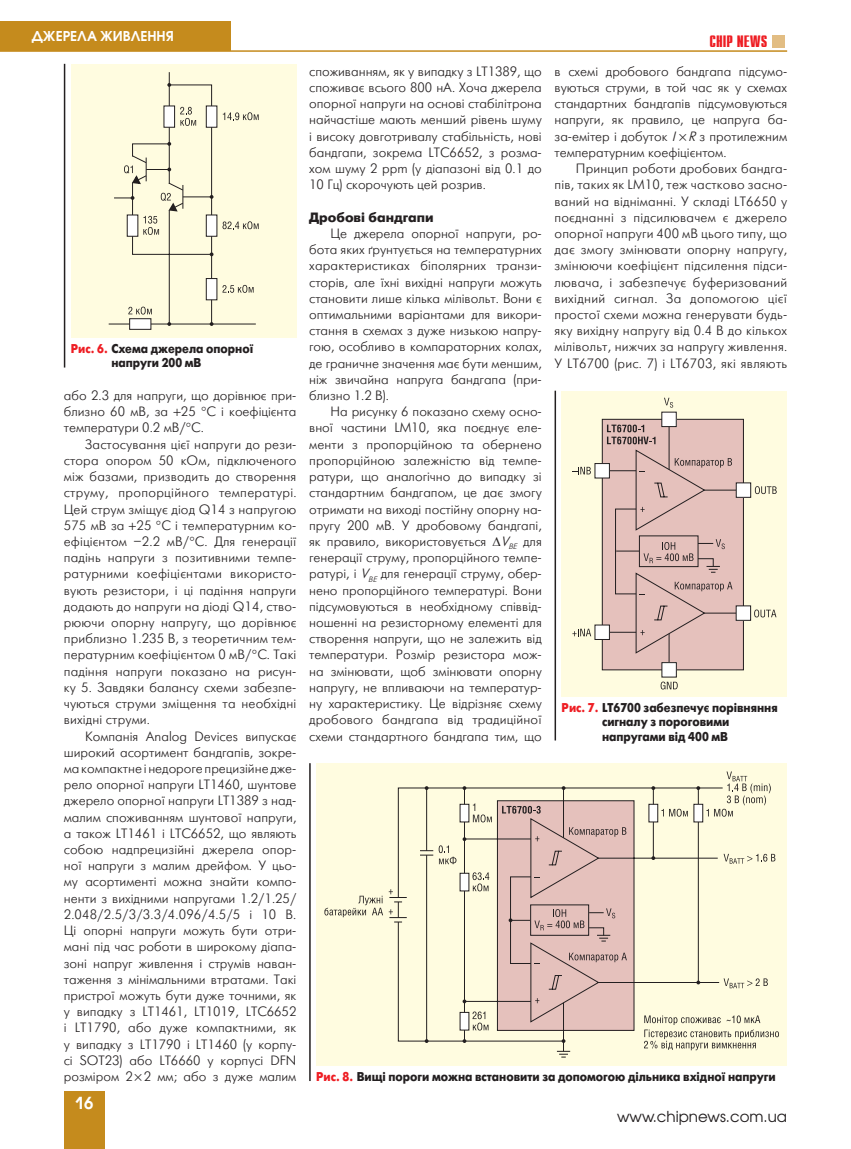
<style>
.page{position:relative;width:851px;height:1149px;background:#fff}
.page>*{position:absolute;margin:0;border:0;box-sizing:border-box;transform-origin:0 0}
.t1{font:700 16.5px "Compact C";color:#ee1d23}
.t2{font:600 16.5px "Avant Garde Gothic C";color:#fff}
.t3{font:15px "Avant Garde Gothic C";color:#231f20}
.Osnovnoj{font:13.5px/16.2px "Futuris Light C";color:#231f20;text-align:justify}
.t4{font:600 13.5px "Avant Garde Gothic C";color:#fff}
.Razdel_pod{font:700 13.5px "Futuris C";color:#231f20}
.Ris_Textovka{font:700 12.75px/14.2px "Futuris C";color:#231f20;scale:.9 1}
.s1{color:#ee1d23}
.s2{font-style:italic}
</style>
<div class="page">
<hr style="left:0;top:50px;width:787px;height:2px;background:#c58b1d">
<div style="left:64px;top:1091px;width:40px;height:57px;background:#c58b1d"></div>
<div style="left:0;top:21px;width:231px;height:30px;background:#c58b1d"></div>
<div style="left:772px;top:35px;width:12px;height:12px;background:#e2bd83"></div>
<hr style="left:64px;top:64px;width:1px;height:303px;background:#231f20">
<div style="left:71px;top:64px;width:225px;height:273px;background:#fffce0"></div>
<svg style="left:222px;top:221px;width:36px;height:8px"></svg>
<svg style="left:223px;top:112px;width:35px;height:8px"></svg>
<svg style="left:222px;top:285px;width:31px;height:8px"></svg>
<hr style="left:109px;top:323px;width:147px;height:1px;background:#231f20">
<svg style="left:114px;top:72px;width:99px;height:254px"></svg>
<div style="left:163px;top:106px;width:12px;height:22px;background:#fff;border:1px solid #231f20"></div>
<div style="left:206px;top:106px;width:11px;height:22px;background:#fff;border:1px solid #231f20"></div>
<div style="left:206px;top:214px;width:11px;height:22px;background:#fff;border:1px solid #231f20"></div>
<div style="left:127px;top:214px;width:11px;height:22px;background:#fff;border:1px solid #231f20"></div>
<div style="left:206px;top:278px;width:11px;height:22px;background:#fff;border:1px solid #231f20"></div>
<div style="left:129px;top:318px;width:22px;height:11px;background:#fff;border:1px solid #231f20"></div>
<hr style="left:554px;top:390px;width:2px;height:350px;background:#231f20">
<div style="left:561px;top:390px;width:226px;height:306px;background:#fffce0"></div>
<svg style="left:754px;top:486px;width:22px;height:8px"></svg>
<svg style="left:572px;top:466px;width:18px;height:8px"></svg>
<svg style="left:572px;top:628px;width:19px;height:8px"></svg>
<svg style="left:754px;top:609px;width:22px;height:8px"></svg>
<svg style="left:660px;top:681px;width:17px;height:8px"></svg>
<svg style="left:664px;top:397px;width:9px;height:10px"></svg>
<div style="left:661px;top:412px;width:15px;height:14px;background:#fff"></div>
<div style="left:595px;top:463px;width:14px;height:15px;background:#fff"></div>
<div style="left:736px;top:482px;width:14px;height:15px;background:#fff"></div>
<div style="left:735px;top:482px;width:16px;height:15px;border:1px solid #231f20"></div>
<div style="left:595px;top:625px;width:14px;height:14px;background:#fff"></div>
<div style="left:736px;top:605px;width:14px;height:15px;background:#fff"></div>
<div style="left:661px;top:662px;width:15px;height:15px;background:#fff"></div>
<svg style="left:601px;top:418px;width:144px;height:252px"></svg>
<hr style="left:309px;top:763px;width:1px;height:317px;background:#231f20">
<div style="left:316px;top:763px;width:471px;height:302px;background:#fffce0"></div>
<svg style="left:397px;top:787px;width:105px;height:256px"></svg>
<svg style="left:462px;top:837px;width:4px;height:3px"></svg>
<svg style="left:462px;top:999px;width:4px;height:3px"></svg>
<svg style="left:462px;top:1038px;width:4px;height:4px"></svg>
<svg style="left:424px;top:1038px;width:4px;height:4px"></svg>
<svg style="left:473px;top:803px;width:18px;height:19px"></svg>
<svg style="left:472px;top:872px;width:17px;height:19px"></svg>
<svg style="left:472px;top:1011px;width:16px;height:19px"></svg>
<svg style="left:324px;top:888px;width:82px;height:34px"></svg>
<svg style="left:420px;top:845px;width:36px;height:18px"></svg>
<svg style="left:459px;top:1011px;width:10px;height:19px"></svg>
<svg style="left:459px;top:872px;width:10px;height:19px"></svg>
<svg style="left:459px;top:803px;width:10px;height:19px"></svg>
<svg style="left:502px;top:771px;width:276px;height:286px"></svg>
<p class="t4" style="left:32px;top:28px;width:143px">ДЖЕРЕЛА ЖИВЛЕННЯ</p>
<p class="Ris_Textovka" style="left:111px;top:342px;width:159px;text-indent:-40px"><span class="s1">Рис. 6.</span> Схема джерела опорної напруги 200 мВ</p>
<p class="Osnovnoj" style="left:64px;top:387px;width:234px">або 2.3 для напруги, що дорівнює при&shy;близно 60 мВ, за 25 C і коефіцієнта температури 0.2 мВ/ C.</p>
<p class="Osnovnoj" style="left:64px;top:436px;width:234px;text-indent:21px">Застосування цієї напруги до рези&shy;стора опором 50 кОм, підключеного між базами, призводить до створення струму, пропорційного температурі.<br>Цей струм зміщує діод Q14 з напругою 575 мВ за 25 C і температурним ко&shy;ефіцієнтом –2.2 мВ/ C. Для генерації падінь напруги з позитивними темпе&shy;ратурними коефіцієнтами використо&shy;вують резистори, і ці падіння напруги додають до напруги на діоді Q14, ство&shy;рюючи опорну напругу, що дорівнює приблизно 1.235 В, з теоретичним тем&shy;пературним коефіцієнтом 0 мВ/ C. Такі падіння напруги показано на рисун&shy;ку 5. Завдяки балансу схеми забезпе&shy;чуються струми зміщення та необхідні вихідні струми.</p>
<p class="Osnovnoj" style="left:64px;top:728px;width:234px;text-indent:21px">Компанія Analog Devices випускає широкий асортимент бандгапів, зокре&shy;ма компактне і недороге прецизійне дже&shy;рело опорної напруги LT1460, шунтове джерело опорної напруги LT1389 з над&shy;малим споживанням шунтової напруги, а також LT1461 і LTC6652, що являють собою надпрецизійні джерела опор&shy;ної напруги з малим дрейфом. У цьо&shy;му асортименті можна знайти компо&shy;ненти з вихідними напругами 1.2/1.25/ 2.048/2.5/3/3.3/4.096/4.5/5 і 10 В.<br>Ці опорні напруги можуть бути отри&shy;мані під час роботи в широкому діапа&shy;зоні напруг живлення і струмів наван&shy;таження з мінімальними втратами. Такі пристрої можуть бути дуже точними, як у випадку з LT1461, LT1019, LTC6652 і LT1790, або дуже компактними, як у випадку з LT1790 і LT1460 (у корпу&shy;сі SOT23) або LT6660 у корпусі DFN розміром 2 2 мм; або з дуже малим</p>
<p class="t2" style="left:75px;top:1092px;width:20px">16</p>
<p class="Osnovnoj" style="left:309px;top:63px;width:234px">споживанням, як у випадку з LT1389, що споживає всього 800 нА. Хоча джерела опорної напруги на основі стабілітрона найчастіше мають менший рівень шуму і високу довготривалу стабільність, нові бандгапи, зокрема LTC6652, з розма&shy;хом шуму 2 ppm (у діапазоні від 0.1 до 10 Гц) скорочують цей розрив.</p>
<p class="Razdel_pod" style="left:309px;top:209px;width:126px">Дробові бандгапи</p>
<p class="Osnovnoj" style="left:309px;top:225px;width:234px;text-indent:21px">Це джерела опорної напруги, ро&shy;бота яких ґрунтується на температурних характеристиках біполярних транзи&shy;сторів, але їхні вихідні напруги можуть становити лише кілька мілівольт. Вони є оптимальними варіантами для викори&shy;стання в схемах з дуже низькою напру&shy;гою, особливо в компараторних колах, де граничне значення має бути меншим, ніж звичайна напруга бандгапа (при&shy;близно 1.2 В).</p>
<p class="Osnovnoj" style="left:309px;top:404px;width:234px;text-indent:21px">На рисунку 6 показано схему осно&shy;вної частини LM10, яка поєднує еле&shy;менти з пропорційною та обернено пропорційною залежністю від темпе&shy;ратури, що аналогічно до випадку зі стандартним бандгапом, це дає змогу отримати на виході постійну опорну на&shy;пругу 200 мВ. У дробовому бандгапі, як правило, використовується ∆<span class="s2">V</span><sub>BE</sub> для генерації струму, пропорційного темпе&shy;ратурі, і <span class="s2">V</span><sub>BE</sub> для генерації струму, обер&shy;нено пропорційного температурі. Вони підсумовуються в необхідному співвід&shy;ношенні на резисторному елементі для створення напруги, що не залежить від температури. Розмір резистора мож&shy;на змінювати, щоб змінювати опорну напругу, не впливаючи на температур&shy;ну характеристику. Це відрізняє схему дробового бандгапа від традиційної схеми стандартного бандгапа тим, що</p>
<p class="t1" style="left:709px;top:33px;width:60px">CHIP NEWS</p>
<p class="Osnovnoj" style="left:554px;top:63px;width:234px">в схемі дробового бандгапа підсумо&shy;вуються струми, в той час як у схемах стандартних бандгапів підсумовуються напруги, як правило, це напруга ба&shy;за-емітер і добуток <span class="s2">I R</span> з протилежним температурним коефіцієнтом.</p>
<p class="Osnovnoj" style="left:554px;top:161px;width:234px;text-indent:21px">Принцип роботи дробових бандга&shy;пів, таких як LM10, теж частково засно&shy;ваний на відніманні. У складі LT6650 у поєднанні з підсилювачем є джерело опорної напруги 400 мВ цього типу, що дає змогу змінювати опорну напругу, змінюючи коефіцієнт підсилення підси&shy;лювача, і забезпечує буферизований вихідний сигнал. За допомогою цієї простої схеми можна генерувати будь&shy;яку вихідну напругу від 0.4 В до кількох мілівольт, нижчих за напругу живлення.<br>У LT6700 (рис. 7) і LT6703, які являють</p>
<p class="Ris_Textovka" style="left:602px;top:700px;width:197px;text-indent:-40px"><span class="s1">Рис. 7.</span> LT6700 забезпечує порівняння сигналу з пороговими напругами від 400 мВ</p>
<p class="Ris_Textovka" style="left:316px;top:1069px;width:512px"><span class="s1">Рис. 8.</span> Вищі пороги можна встановити за допомогою дільника вхідної напруги</p>
<p class="t3" style="left:617px;top:1106px;width:171px">www.chipnews.com.ua</p>
</div>
